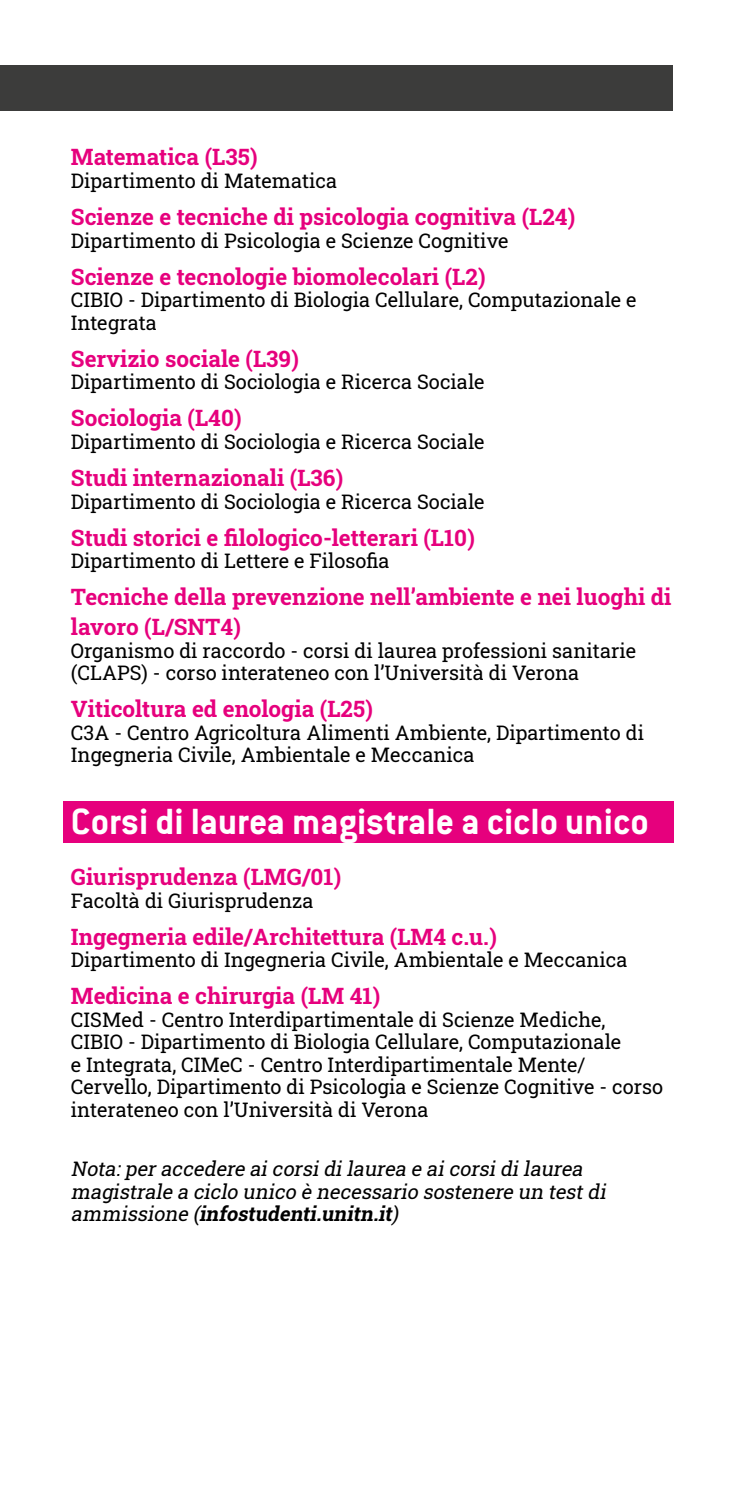
<style>
.page{position:relative;width:745px;height:1489px;background:#fff}
.page>*{position:absolute;margin:0;border:0;box-sizing:border-box;transform-origin:0 0}
.Titolo_2{font:700 40px "Conduit ITC";color:#fff}
.nome_corso{font:700 22.5px/30px "Roboto Slab";color:#e6007d}
.t1{font:20px/22.5px "Roboto Slab";color:#000}
.t2{font:italic 20px/22.5px "Roboto Slab";color:#000}
.s1{font-weight:700}
</style>
<div class="page">
<div style="left:0;top:66px;width:672px;height:45px;background:#3c3c3b"></div>
<div style="left:64px;top:801px;width:609px;height:41px;background:#e6007d"></div>
<p class="nome_corso" style="left:71px;top:142px;width:188px">Matematica (L35)</p>
<p class="t1" style="left:71px;top:169px;width:268px">Dipartimento di Matematica</p>
<p class="nome_corso" style="left:71px;top:201px;width:505px">Scienze e tecniche di psicologia cognitiva (L24)</p>
<p class="t1" style="left:71px;top:228px;width:439px">Dipartimento di Psicologia e Scienze Cognitive</p>
<p class="nome_corso" style="left:71px;top:261px;width:416px">Scienze e tecnologie biomolecolari (L2)</p>
<p class="t1" style="left:71px;top:288px;width:566px">CIBIO - Dipartimento di Biologia Cellulare, Computazionale e<br>Integrata</p>
<p class="nome_corso" style="left:71px;top:343px;width:229px">Servizio sociale (L39)</p>
<p class="t1" style="left:71px;top:370px;width:415px">Dipartimento di Sociologia e Ricerca Sociale</p>
<p class="nome_corso" style="left:71px;top:402px;width:172px">Sociologia (L40)</p>
<p class="t1" style="left:71px;top:430px;width:415px">Dipartimento di Sociologia e Ricerca Sociale</p>
<p class="nome_corso" style="left:71px;top:462px;width:274px">Studi internazionali (L36)</p>
<p class="t1" style="left:71px;top:489px;width:415px">Dipartimento di Sociologia e Ricerca Sociale</p>
<p class="nome_corso" style="left:71px;top:522px;width:405px">Studi storici e filologico-letterari (L10)</p>
<p class="t1" style="left:71px;top:549px;width:320px">Dipartimento di Lettere e Filosofia</p>
<p class="nome_corso" style="left:71px;top:581px;width:601px">Tecniche della prevenzione nell’ambiente e nei luoghi di lavoro (L/SNT4)</p>
<p class="t1" style="left:71px;top:638px;width:566px">Organismo di raccordo - corsi di laurea professioni sanitarie (CLAPS) - corso interateneo con l’Università di Verona</p>
<p class="nome_corso" style="left:71px;top:693px;width:303px">Viticoltura ed enologia (L25)</p>
<p class="t1" style="left:71px;top:720px;width:574px">C3A - Centro Agricoltura Alimenti Ambiente, Dipartimento di<br>Ingegneria Civile, Ambientale e Meccanica</p>
<p class="Titolo_2" style="left:71px;top:797px;width:579px">Corsi di laurea magistrale a ciclo unico</p>
<p class="nome_corso" style="left:71px;top:861px;width:271px">Giurisprudenza (LMG/01)</p>
<p class="t1" style="left:71px;top:888px;width:244px">Facoltà di Giurisprudenza</p>
<p class="nome_corso" style="left:71px;top:920px;width:427px">Ingegneria edile/Architettura (LM4 c.u.)</p>
<p class="t1" style="left:71px;top:948px;width:558px">Dipartimento di Ingegneria Civile, Ambientale e Meccanica</p>
<p class="nome_corso" style="left:71px;top:980px;width:310px">Medicina e chirurgia (LM 41)</p>
<p class="t1" style="left:71px;top:1007px;width:593px">CISMed - Centro Interdipartimentale di Scienze Mediche,<br>CIBIO - Dipartimento di Biologia Cellulare, Computazionale<br>e Integrata, CIMeC - Centro Interdipartimentale Mente/ Cervello, Dipartimento di Psicologia e Scienze Cognitive - corso interateneo con l’Università di Verona</p>
<p class="t2" style="left:71px;top:1156px;width:540px">Nota:peraccedere aicorsidilaurea e aicorsidilaurea magistrale a ciclo unico è necessario sostenere un testdi ammissione (<span class="s1">infostudenti.unitn.it</span>)</p>
</div>
